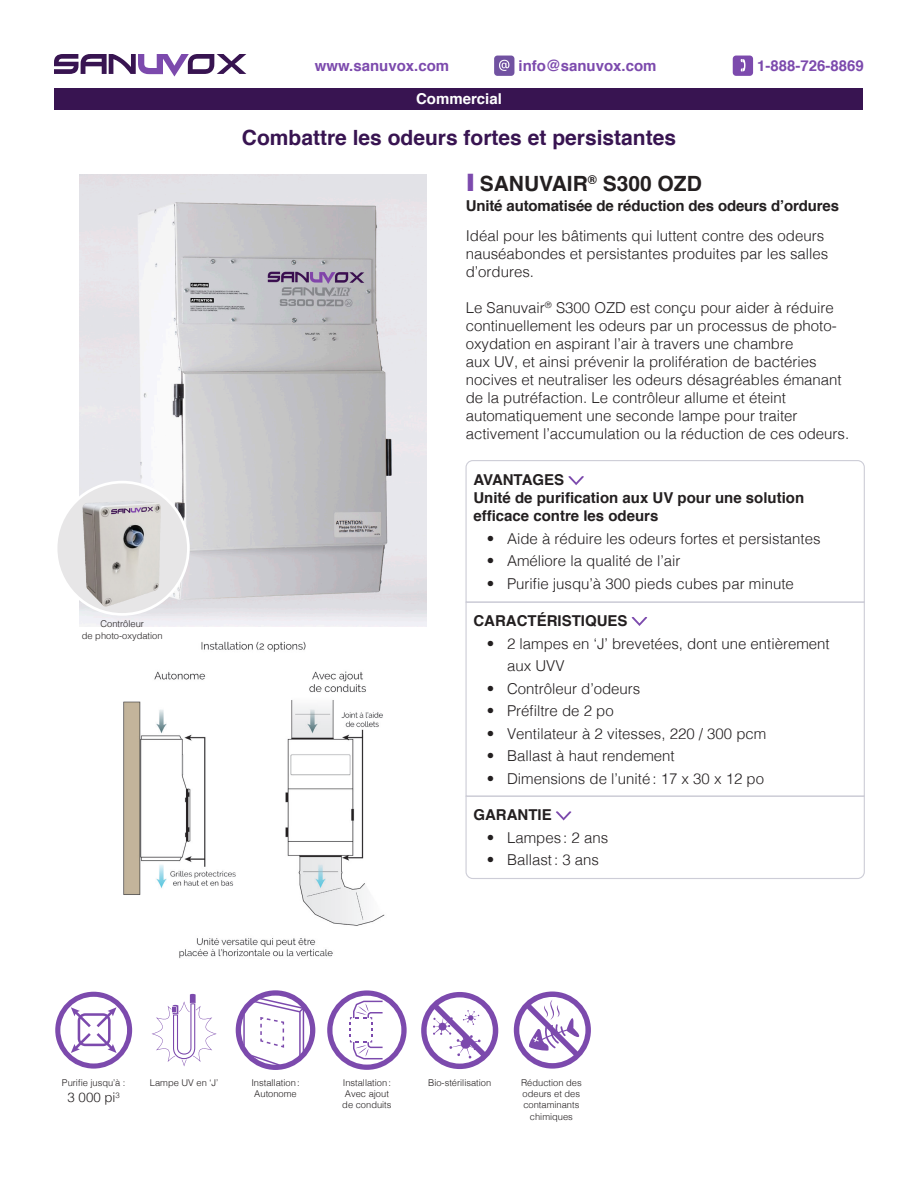
<style>
.page{position:relative;width:918px;height:1188px;background:#fff}
.page>*{position:absolute;margin:0;border:0;box-sizing:border-box;transform-origin:0 0}
.Slogan{font:700 21px "Helvetica";color:#381451}
.Nom_de_produit{font:700 21px "Helvetica";color:#231f20}
.Description{font:300 15px/18px "Helvetica";color:#231f20}
.Gras_Avantage{font:700 15px/18px "Helvetica";color:#231f20}
.t1{font:700 15px "Helvetica";color:#7c4aad}
.Type{font:700 15px "Helvetica";letter-spacing:-.01em;color:#231f20}
.Sous-titres{font:700 15px "Helvetica";color:#231f20}
.Catégorie{font:700 15px "Helvetica";color:#fff}
.Légende{font:300 13.35px "Helvetica";color:#231f20}
.Légende-2{font:300 9.3px/11.2px "Helvetica";color:#231f20}
.s1{font-size:24px;color:#7c4aad}
</style>
<div class="page">
<img style="left:80px;top:175px;width:347px;height:451px">
<div style="left:55px;top:88px;width:808px;height:22px;background:#381451"></div>
<svg style="left:236px;top:990px;width:79px;height:80px"></svg>
<svg style="left:152px;top:994px;width:65px;height:72px"></svg>
<svg style="left:55px;top:992px;width:77px;height:77px"></svg>
<svg style="left:327px;top:990px;width:80px;height:80px"></svg>
<svg style="left:421px;top:992px;width:77px;height:77px"></svg>
<svg style="left:514px;top:992px;width:77px;height:77px"></svg>
<svg style="left:56px;top:482px;width:132px;height:132px;background:#e1dfdf"></svg>
<img style="left:82px;top:501px;width:54px;height:103px">
<div style="left:55px;top:481px;width:135px;height:135px;border:3px solid #fff;border-radius:50%"></div>
<svg style="left:54px;top:54px;width:192px;height:23px"></svg>
<svg style="left:494px;top:56px;width:20px;height:20px"></svg>
<svg style="left:733px;top:56px;width:20px;height:20px"></svg>
<svg style="left:465px;top:460px;width:400px;height:143px"></svg>
<svg style="left:632px;top:617px;width:15px;height:9px"></svg>
<div style="left:466px;top:602px;width:399px;height:195px;border:1px solid #cdcdd7"></div>
<svg style="left:465px;top:795px;width:400px;height:84px"></svg>
<img style="left:123px;top:641px;width:262px;height:317px">
<p class="t1" style="left:315px;top:54px;width:136px">www.sanuvox.com</p>
<p class="t1" style="left:519px;top:54px;width:139px">info@sanuvox.com</p>
<p class="t1" style="left:757px;top:54px;width:108px">1-888-726-8869</p>
<p class="Légende-2" style="left:82px;top:618px;width:82px;text-align:center">Contrôleur<br>de photo-oxydation</p>
<p class="Catégorie" style="left:416px;top:87px;width:87px">Commercial</p>
<p class="Slogan" style="left:242px;top:121px;width:436px">Combattre les odeurs fortes et persistantes</p>
<p class="Nom_de_produit" style="left:466px;top:167px;width:238px"><span class="s1">|</span>SANUVAIR<sup>®</sup> S300 OZD</p>
<p class="Type" style="left:466px;top:193px;width:375px">Unité automatisée de réduction des odeurs d’ordures</p>
<p class="Description" style="left:466px;top:225px;width:364px">Idéal pour les bâtiments qui luttent contre des odeurs nauséabondes et persistantes produites par les salles d’ordures.</p>
<p class="Description" style="left:466px;top:297px;width:385px">Le Sanuvair<sup>®</sup> S300 OZD est conçu pour aider à réduire continuellement les odeurs par un processus de photo&shy;oxydation en aspirant l’air à travers une chambre<br>aux UV, et ainsi prévenir la prolifération de bactéries nocives et neutraliser les odeurs désagréables émanant de la putréfaction. Le contrôleur allume et éteint automatiquement une seconde lampe pour traiter activement l’accumulation ou la réduction de ces odeurs.</p>
<p class="Sous-titres" style="left:473px;top:468px;width:92px">AVANTAGES</p>
<p class="Gras_Avantage" style="left:473px;top:489px;width:332px">Unité de purification aux UV pour une solution efficace contre les odeurs</p>
<p class="Description" style="left:487px;top:528px;width:335px">• Aide à réduire les odeurs fortes et persistantes</p>
<p class="Description" style="left:487px;top:551px;width:195px">• Améliore la qualité de l’air</p>
<p class="Description" style="left:487px;top:573px;width:309px">• Purifie jusqu’à 300 pieds cubes par minute</p>
<p class="Sous-titres" style="left:473px;top:609px;width:156px">CARACTÉRISTIQUES</p>
<p class="Description" style="left:507px;top:631px;width:324px;line-height:22.5px;text-indent:-20px">• 2 lampes en ‘J’ brevetées, dont une entièrement aux UVV</p>
<p class="Description" style="left:487px;top:678px;width:155px">• Contrôleur d’odeurs</p>
<p class="Description" style="left:487px;top:701px;width:128px">• Préfiltre de 2 po</p>
<p class="Description" style="left:487px;top:723px;width:281px">• Ventilateur à 2 vitesses, 220 / 300 pcm</p>
<p class="Description" style="left:487px;top:746px;width:189px">• Ballast à haut rendement</p>
<p class="Description" style="left:487px;top:768px;width:279px">• Dimensions de l’unité: 17 x 30 x 12 po</p>
<p class="Sous-titres" style="left:473px;top:803px;width:80px">GARANTIE</p>
<p class="Description" style="left:487px;top:828px;width:123px">• Lampes: 2 ans</p>
<p class="Description" style="left:487px;top:850px;width:114px">• Ballast: 3 ans</p>
<p class="Légende-2" style="left:62px;top:1076px;width:65px">Purifie jusqu’à :</p>
<p class="Légende" style="left:67px;top:1086px;width:54px">3 000 pi<sup>3</sup></p>
<p class="Légende-2" style="left:150px;top:1076px;width:70px">Lampe UV en ‘J’</p>
<p class="Légende-2" style="left:521px;top:1076px;width:62px">Réduction des odeurs et des contaminants</p>
<p class="Légende-2" style="left:530px;top:1110px;width:44px">chimiques</p>
<p class="Légende-2" style="left:251px;top:1076px;width:50px">Installation:</p>
<p class="Légende-2" style="left:254px;top:1088px;width:44px">Autonome</p>
<p class="Légende-2" style="left:343px;top:1076px;width:50px">Installation:</p>
<p class="Légende-2" style="left:342px;top:1088px;width:51px">Avec ajout de conduits</p>
<p class="Légende-2" style="left:428px;top:1076px;width:65px">Bio-stérilisation</p>
</div>
